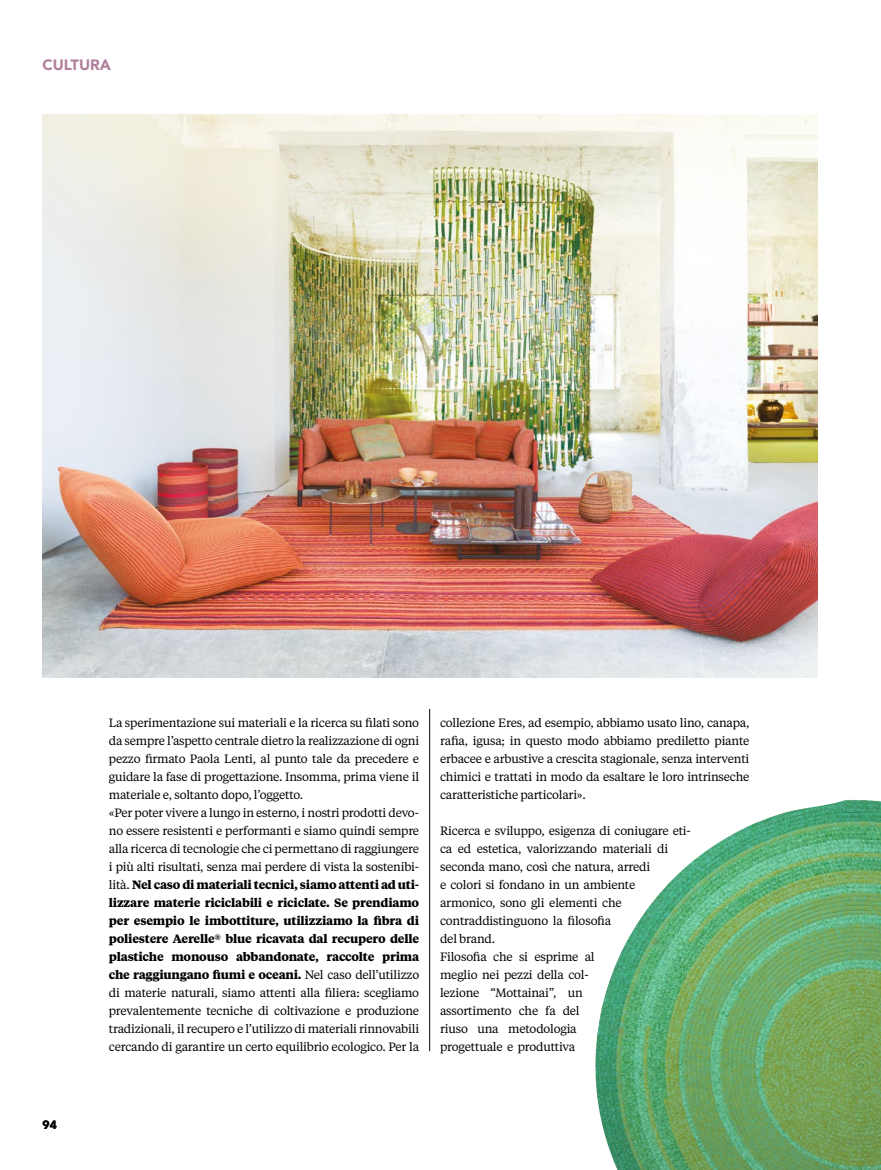
<style>
.page{position:relative;width:881px;height:1170px;background:#fff}
.page>*{position:absolute;margin:0;border:0;box-sizing:border-box;transform-origin:0 0}
.t1{font:900 15px "Avenir";color:#b1809c}
.t2{font:12px/18px "Tiempos Text";letter-spacing:-.02em;color:#000}
.t3{font:900 12px "Avenir";color:#000}
.s1{font-weight:700}
</style>
<div class="page">
<hr style="left:429px;top:709px;width:1px;height:342px;background:#000">
<img style="left:42px;top:115px;width:774px;height:562px">
<img style="left:595px;top:800px;width:285px;height:369px">
<p class="t1" style="left:42px;top:51px;width:70px">CULTURA</p>
<p class="t3" style="left:43px;top:1114px;width:16px">94</p>
<p class="t2" style="left:109px;top:713px;width:312px">La sperimentazione sui materiali e la ricerca su filati sono da sempre l’aspetto centrale dietro la realizzazione di ogni pezzo firmato Paola Lenti, al punto tale da precedere e guidare la fase di progettazione. Insomma, prima viene il materiale e, soltanto dopo, l’oggetto.<br>«Per poter vivere a lungo in esterno, i nostri prodotti devo&shy;no essere resistenti e performanti e siamo quindi sempre alla ricerca di tecnologie che ci permettano di raggiungere i più alti risultati, senza mai perdere di vista la sostenibi&shy;lità. <span class="s1">Nel caso di materiali tecnici, siamo attenti ad uti&shy;lizzare materie riciclabili e riciclate. Se prendiamo per esempio le imbottiture, utilizziamo la fibra di poliestere Aerelle® blue ricavata dal recupero delle plastiche monouso abbandonate, raccolte prima che raggiungano fiumi e oceani.</span> Nel caso dell’utilizzo di materie naturali, siamo attenti alla filiera: scegliamo prevalentemente tecniche di coltivazione e produzione tradizionali, il recupero e l’utilizzo di materiali rinnovabili cercando di garantire un certo equilibrio ecologico. Per la</p>
<p class="t2" style="left:440px;top:713px;width:311px;text-align:justify">collezione Eres, ad esempio, abbiamo usato lino, canapa, rafia, igusa; in questo modo abbiamo prediletto piante erbacee e arbustive a crescita stagionale, senza interventi chimici e trattati in modo da esaltare le loro intrinseche caratteristiche particolari».</p>
<p class="t2" style="left:440px;top:821px;width:252px">Ricerca e sviluppo, esigenza di coniugare eti&shy;ca ed estetica, valorizzando materiali di seconda mano, così che natura, arredi<br>e colori si fondano in un ambiente armonico, sono gli elementi che contraddistinguono la filosofia<br>del brand.<br>Filosofia che si esprime al<br>meglio nei pezzi della col-<br>lezione “Mottainai”, un<br>assortimento che fa del<br>riuso una metodologia<br>progettuale e produttiva</p>
</div>
